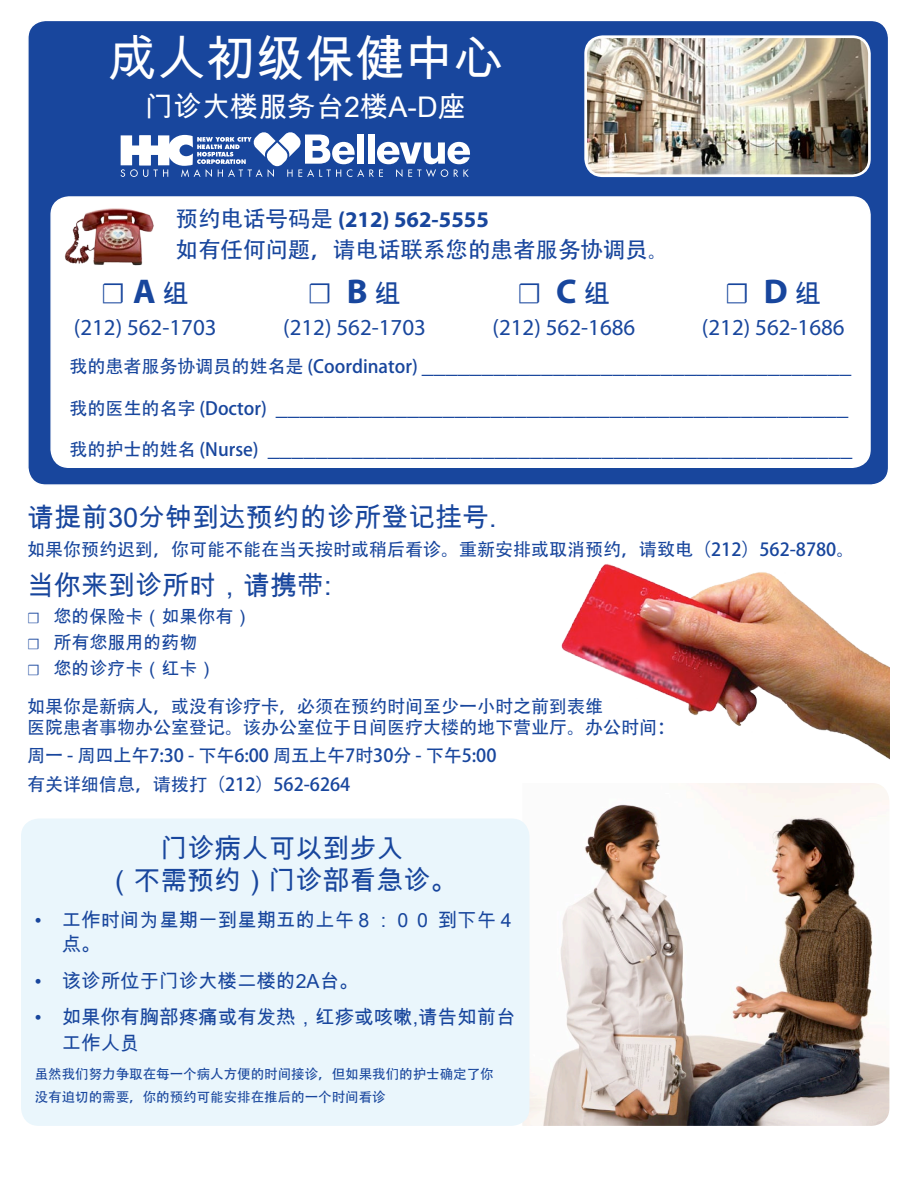
<style>
.page{position:relative;width:918px;height:1188px;background:#fff}
.page>*{position:absolute;margin:0;border:0;box-sizing:border-box;transform-origin:0 0}
.t1{font:49.5px "Arial Unicode MS";color:#fff}
.t2{font:34.5px "Garamond Premr Pro";color:#18469d}
.t3{font:28.5px "Arial Unicode MS";color:#fff}
.t4{font:27px/32.4px "Arial Unicode MS";color:#18469d;text-align:center}
.t5{font:600 23.85px "Myriad Pro";color:#18469d}
.t6{font:22.95px "Myriad Pro";color:#18469d}
.t7{font:22.5px "Adobe Heiti Std";color:#18469d}
.t8{font:700 22.5px "Myriad Pro";color:#18469d}
.t9{font:19.5px/23.4px "Arial Unicode MS";color:#18469d}
.t10{font:18px/21.6px "Adobe Heiti Std";color:#18469d}
.t11{font:18px "Arial Unicode MS";color:#18469d}
.t12{font:13.5px "Adobe Heiti Std";color:#18469d}
.s1{font-family:"Adobe Heiti Std";font-weight:400}
.s2{font-size:18px}
.s3{font-family:"Myriad Pro";font-weight:700}
.s4{font-family:"Arial Unicode MS";font-size:27px}
.s5{font-family:"Adobe Heiti Std";font-weight:400;font-size:18px}
.s6{font-family:"Garamond Premr Pro"}
</style>
<div class="page">
<img style="left:522px;top:783px;width:367px;height:343px">
<div style="left:21px;top:819px;width:509px;height:307px;background:#eaf6fc;border-radius:18px"></div>
<img style="left:561px;top:564px;width:328px;height:195px">
<div style="left:28px;top:20px;width:861px;height:465px;background:#18469d;border-radius:18px"></div>
<div style="left:51px;top:197px;width:819px;height:270px;background:#fff;border-radius:18px"></div>
<svg style="left:121px;top:132px;width:349px;height:45px"></svg>
<img style="left:64px;top:208px;width:90px;height:58px">
<img style="left:588px;top:39px;width:279px;height:134px">
<div style="left:584px;top:35px;width:287px;height:142px;border:3px solid #fff;border-radius:17px"></div>
<p class="t1" style="left:107px;top:23px;width:397px">成人初级保健中心</p>
<p class="t3" style="left:145px;top:87px;width:323px">门诊大楼服务台2楼A-D座</p>
<p class="t8" style="left:176px;top:205px;width:315px"><span class="s1">预约电话号码是</span> (212) 562-5555</p>
<p class="t7" style="left:176px;top:236px;width:492px">如有任何问题，请电话联系您的患者服务协调员<span class="s2">。</span></p>
<p class="t2" style="left:101px;top:272px;width:90px">☐ <span class="s3">A</span> <span class="s4">组</span></p>
<p class="t6" style="left:74px;top:313px;width:144px">(212) 562-1703</p>
<p class="t2" style="left:517px;top:272px;width:95px">☐ <span class="s3">C</span> <span class="s4">组</span></p>
<p class="t6" style="left:493px;top:313px;width:144px">(212) 562-1686</p>
<p class="t2" style="left:308px;top:272px;width:95px">☐ <span class="s3">B</span> <span class="s4">组</span></p>
<p class="t6" style="left:283px;top:313px;width:144px">(212) 562-1703</p>
<p class="t2" style="left:725px;top:272px;width:99px">☐ <span class="s3">D</span> <span class="s4">组</span></p>
<p class="t6" style="left:702px;top:313px;width:144px">(212) 562-1686</p>
<p class="t5" style="left:69px;top:350px;width:783px"><span class="s5">我的患者服务协调员的姓名是 (Coordinator)</span> ____________________________________</p>
<p class="t5" style="left:69px;top:391px;width:781px"><span class="s5">我的医生的名字 (Doctor)</span> ________________________________________________</p>
<p class="t5" style="left:69px;top:433px;width:784px"><span class="s5">我的护士的姓名 (Nurse)</span> _________________________________________________</p>
<p class="t4" style="left:27px;top:501px;width:471px">请提前30分钟到达预约的诊所登记挂号.</p>
<p class="t10" style="left:27px;top:539px;width:829px">如果你预约迟到，你可能不能在当天按时或稍后看诊。重新安排或取消预约，请致电（212）562-8780。</p>
<p class="t4" style="left:27px;top:569px;width:306px">当你来到诊所时，请携带:</p>
<p class="t11" style="left:27px;top:604px;width:226px"><span class="s6">☐</span> 您的保险卡（如果你有）</p>
<p class="t11" style="left:27px;top:630px;width:172px"><span class="s6">☐</span> 所有您服用的药物</p>
<p class="t11" style="left:27px;top:656px;width:190px"><span class="s6">☐</span> 您的诊疗卡（红卡）</p>
<p class="t10" style="left:27px;top:696px;width:650px">如果你是新病人，或没有诊疗卡，必须在预约时间至少一小时之前到表维<br>医院患者事物办公室登记。该办公室位于日间医疗大楼的地下营业厅。办公时间：</p>
<p class="t10" style="left:27px;top:745px;width:471px">周一 - 周四上午7:30 - 下午6:00 周五上午7时30分 - 下午5:00</p>
<p class="t10" style="left:27px;top:774px;width:325px">有关详细信息，请拨打（212）562-6264</p>
<p class="t4" style="left:107px;top:832px;width:353px">门诊病人可以到步入<br>（不需预约）门诊部看急诊。</p>
<p class="t9" style="left:62px;top:908px;width:455px;text-indent:-27px">• 工作时间为星期一到星期五的上午８：００到下午４点。</p>
<p class="t9" style="left:35px;top:969px;width:325px">• 该诊所位于门诊大楼二楼的2A台。</p>
<p class="t9" style="left:62px;top:1005px;width:455px;line-height:25.2px;text-indent:-27px">• 如果你有胸部疼痛或有发热，红疹或咳嗽,请告知前台工作人员</p>
<p class="t12" style="left:35px;top:1066px;width:460px">虽然我们努力争取在每一个病人方便的时间接诊，但如果我们的护士确定了你</p>
<p class="t12" style="left:35px;top:1089px;width:352px">没有迫切的需要，你的预约可能安排在推后的一个时间看诊</p>
</div>
